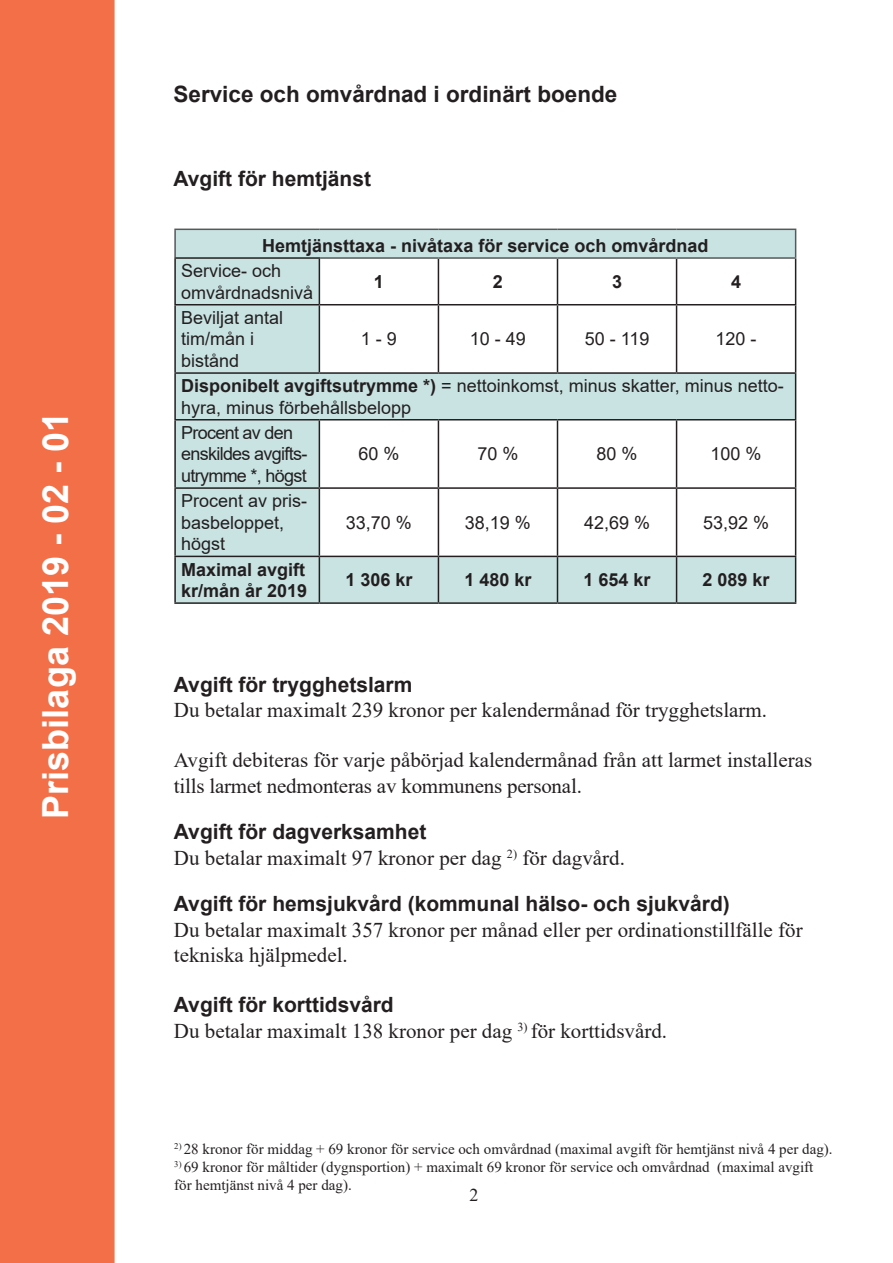
<style>
.page{position:relative;width:893px;height:1263px;background:#fff}
.page>*{position:absolute;margin:0;border:0;box-sizing:border-box;transform-origin:0 0}
.t1{font:700 36px "Arial";color:#fff}
.t2{font:700 22.5px "Arial";color:#231f20}
.t3{font:21px/25.2px "Times New Roman";color:#231f20}
.t4{font:700 21px "Arial";color:#231f20}
.t5{font:18px/21.6px "Arial";color:#231f20}
.t6{font:700 18px/21.6px "Arial";color:#231f20}
.t7{font:18px/21.6px "Arial";letter-spacing:-.04em;color:#231f20}
.t8{font:18px "Times New Roman";color:#231f20}
.t9{font:15px/18px "Times New Roman";color:#231f20}
.s1{font-weight:700}
</style>
<div class="page">
<div style="left:0;top:0;width:115px;height:1263px;background:#f36f47"></div>
<div style="left:175px;top:229px;width:621px;height:29px;background:#c9e3e2"></div>
<svg style="left:176px;top:259px;width:619px;height:343px"></svg>
<hr style="left:438px;top:259px;width:1px;height:45px;background:#231f20">
<hr style="left:557px;top:259px;width:1px;height:45px;background:#231f20">
<hr style="left:676px;top:259px;width:1px;height:45px;background:#231f20">
<hr style="left:795px;top:259px;width:1px;height:45px;background:#231f20">
<hr style="left:174px;top:304px;width:145px;height:1px;background:#231f20">
<hr style="left:319px;top:304px;width:119px;height:1px;background:#231f20">
<hr style="left:438px;top:304px;width:119px;height:1px;background:#231f20">
<hr style="left:438px;top:305px;width:1px;height:67px;background:#231f20">
<hr style="left:557px;top:304px;width:120px;height:1px;background:#231f20">
<hr style="left:557px;top:305px;width:1px;height:67px;background:#231f20">
<hr style="left:677px;top:304px;width:119px;height:1px;background:#231f20">
<hr style="left:676px;top:305px;width:1px;height:67px;background:#231f20">
<hr style="left:795px;top:305px;width:1px;height:67px;background:#231f20">
<hr style="left:174px;top:372px;width:145px;height:2px;background:#231f20">
<hr style="left:319px;top:372px;width:119px;height:2px;background:#231f20">
<hr style="left:438px;top:372px;width:119px;height:2px;background:#231f20">
<hr style="left:557px;top:372px;width:120px;height:2px;background:#231f20">
<hr style="left:677px;top:372px;width:119px;height:2px;background:#231f20">
<hr style="left:319px;top:419px;width:119px;height:1px;background:#231f20">
<hr style="left:438px;top:419px;width:119px;height:1px;background:#231f20">
<hr style="left:438px;top:420px;width:1px;height:67px;background:#231f20">
<hr style="left:557px;top:419px;width:120px;height:1px;background:#231f20">
<hr style="left:557px;top:420px;width:1px;height:67px;background:#231f20">
<hr style="left:677px;top:419px;width:119px;height:1px;background:#231f20">
<hr style="left:676px;top:420px;width:1px;height:67px;background:#231f20">
<hr style="left:795px;top:420px;width:1px;height:67px;background:#231f20">
<hr style="left:319px;top:487px;width:119px;height:2px;background:#231f20">
<hr style="left:438px;top:487px;width:119px;height:2px;background:#231f20">
<hr style="left:438px;top:489px;width:1px;height:67px;background:#231f20">
<hr style="left:557px;top:487px;width:120px;height:2px;background:#231f20">
<hr style="left:557px;top:489px;width:1px;height:67px;background:#231f20">
<hr style="left:677px;top:487px;width:119px;height:2px;background:#231f20">
<hr style="left:676px;top:489px;width:1px;height:67px;background:#231f20">
<hr style="left:795px;top:489px;width:1px;height:67px;background:#231f20">
<hr style="left:174px;top:556px;width:145px;height:1px;background:#231f20">
<hr style="left:438px;top:557px;width:1px;height:45px;background:#231f20">
<hr style="left:557px;top:557px;width:1px;height:45px;background:#231f20">
<hr style="left:676px;top:557px;width:1px;height:45px;background:#231f20">
<hr style="left:174px;top:419px;width:145px;height:1px;background:#231f20">
<hr style="left:174px;top:487px;width:145px;height:2px;background:#231f20">
<hr style="left:319px;top:556px;width:119px;height:1px;background:#231f20">
<hr style="left:438px;top:556px;width:119px;height:1px;background:#231f20">
<hr style="left:557px;top:556px;width:120px;height:1px;background:#231f20">
<hr style="left:677px;top:556px;width:119px;height:1px;background:#231f20">
<hr style="left:795px;top:557px;width:1px;height:45px;background:#231f20">
<hr style="left:319px;top:602px;width:119px;height:2px;background:#231f20">
<hr style="left:438px;top:602px;width:119px;height:2px;background:#231f20">
<hr style="left:557px;top:602px;width:120px;height:2px;background:#231f20">
<hr style="left:677px;top:602px;width:119px;height:2px;background:#231f20">
<hr style="left:174px;top:229px;width:145px;height:1px;background:#57585a">
<hr style="left:174px;top:230px;width:2px;height:27px;background:#57585a">
<hr style="left:319px;top:229px;width:119px;height:1px;background:#57585a">
<hr style="left:438px;top:229px;width:119px;height:1px;background:#57585a">
<hr style="left:557px;top:229px;width:120px;height:1px;background:#57585a">
<hr style="left:677px;top:229px;width:119px;height:1px;background:#57585a">
<svg style="left:795px;top:230px;width:1px;height:27px"></svg>
<hr style="left:320px;top:257px;width:118px;height:2px;background:#57585a">
<hr style="left:438px;top:257px;width:119px;height:2px;background:#57585a">
<hr style="left:557px;top:257px;width:120px;height:2px;background:#57585a">
<hr style="left:677px;top:257px;width:119px;height:2px;background:#57585a">
<hr style="left:174px;top:257px;width:146px;height:2px;background:#231f20">
<hr style="left:174px;top:259px;width:2px;height:45px;background:#231f20">
<hr style="left:319px;top:259px;width:1px;height:45px;background:#231f20">
<hr style="left:174px;top:305px;width:2px;height:67px;background:#231f20">
<hr style="left:319px;top:305px;width:1px;height:67px;background:#231f20">
<hr style="left:174px;top:374px;width:2px;height:45px;background:#231f20">
<hr style="left:795px;top:374px;width:1px;height:45px;background:#231f20">
<hr style="left:174px;top:420px;width:2px;height:67px;background:#231f20">
<hr style="left:319px;top:420px;width:1px;height:67px;background:#231f20">
<hr style="left:174px;top:489px;width:2px;height:67px;background:#231f20">
<hr style="left:319px;top:489px;width:1px;height:67px;background:#231f20">
<hr style="left:174px;top:557px;width:2px;height:45px;background:#231f20">
<hr style="left:319px;top:557px;width:1px;height:45px;background:#231f20">
<hr style="left:174px;top:602px;width:145px;height:2px;background:#231f20">
<h1 class="t1" style="left:30px;top:818px;width:408px;rotate:-90deg">Prisbilaga 2019 - 02 - 01</h1>
<p class="t2" style="left:173px;top:78px;width:445px">Service och omvårdnad i ordinärt boende</p>
<p class="t4" style="left:173px;top:164px;width:199px">Avgift för hemtjänst</p>
<p class="t6" style="left:262px;top:235px;width:448px">Hemtjänsttaxa - nivåtaxa för service och omvårdnad</p>
<p class="t5" style="left:181px;top:260px;width:134px">Service- och omvårdnadsnivå</p>
<p class="t6" style="left:374px;top:271px;width:12px">1</p>
<p class="t6" style="left:493px;top:271px;width:12px">2</p>
<p class="t6" style="left:612px;top:271px;width:12px">3</p>
<p class="t6" style="left:731px;top:271px;width:12px">4</p>
<p class="t5" style="left:181px;top:307px;width:104px">Beviljat antal</p>
<p class="t5" style="left:181px;top:328px;width:75px">tim/mån i bistånd</p>
<p class="t5" style="left:361px;top:328px;width:38px">1 - 9</p>
<p class="t5" style="left:470px;top:328px;width:58px">10 - 49</p>
<p class="t5" style="left:585px;top:328px;width:66px">50 - 119</p>
<p class="t5" style="left:716px;top:328px;width:43px">120 -</p>
<p class="t5" style="left:181px;top:375px;width:604px"><span class="s1">Disponibelt avgiftsutrymme *)</span> = nettoinkomst, minus skatter, minus netto&shy;hyra, minus förbehållsbelopp</p>
<p class="t7" style="left:181px;top:422px;width:128px">Procent av den enskildes avgifts&shy;utrymme *, högst</p>
<p class="t5" style="left:358px;top:443px;width:43px">60 %</p>
<p class="t5" style="left:477px;top:443px;width:43px">70 %</p>
<p class="t5" style="left:596px;top:443px;width:43px">80 %</p>
<p class="t5" style="left:711px;top:443px;width:53px">100 %</p>
<p class="t5" style="left:181px;top:490px;width:128px">Procent av pris&shy;basbeloppet, högst</p>
<p class="t5" style="left:346px;top:511px;width:68px">33,70 %</p>
<p class="t5" style="left:465px;top:511px;width:68px">38,19 %</p>
<p class="t5" style="left:584px;top:511px;width:68px">42,69 %</p>
<p class="t5" style="left:703px;top:511px;width:68px">53,92 %</p>
<p class="t6" style="left:181px;top:559px;width:128px">Maximal avgift kr/mån år 2019</p>
<p class="t6" style="left:345px;top:569px;width:69px">1 306 kr</p>
<p class="t6" style="left:464px;top:569px;width:69px">1 480 kr</p>
<p class="t6" style="left:583px;top:569px;width:69px">1 654 kr</p>
<p class="t6" style="left:703px;top:569px;width:69px">2 089 kr</p>
<p class="t4" style="left:174px;top:670px;width:240px">Avgift för trygghetslarm</p>
<p class="t3" style="left:174px;top:697px;width:595px">Du betalar maximalt 239 kronor per kalendermånad för trygghetslarm.</p>
<p class="t3" style="left:174px;top:747px;width:640px">Avgift debiteras för varje påbörjad kalendermånad från att larmet installeras tills larmet nedmonteras av kommunens personal.</p>
<p class="t4" style="left:174px;top:817px;width:254px">Avgift för dagverksamhet</p>
<p class="t3" style="left:174px;top:844px;width:453px">Du betalar maximalt 97 kronor per dag <sup>2)</sup> för dagvård.</p>
<p class="t4" style="left:174px;top:889px;width:557px">Avgift för hemsjukvård (kommunal hälso- och sjukvård)</p>
<p class="t3" style="left:174px;top:916px;width:630px">Du betalar maximalt 357 kronor per månad eller per ordinationstillfälle för tekniska hjälpmedel.</p>
<p class="t4" style="left:174px;top:990px;width:221px">Avgift för korttidsvård</p>
<p class="t3" style="left:174px;top:1017px;width:495px">Du betalar maximalt 138 kronor per dag <sup>3)</sup> för korttidsvård.</p>
<p class="t9" style="left:174px;top:1139px;width:660px"><sup>2)</sup> 28 kronor för middag + 69 kronor för service och omvårdnad (maximal avgift för hemtjänst nivå 4 per dag).</p>
<p class="t9" style="left:174px;top:1157px;width:641px"><sup>3)</sup> 69 kronor för måltider (dygnsportion) + maximalt 69 kronor för service och omvårdnad (maximal avgift för hemtjänst nivå 4 per dag).</p>
<p class="t8" style="left:469px;top:1182px;width:10px">2</p>
</div>
